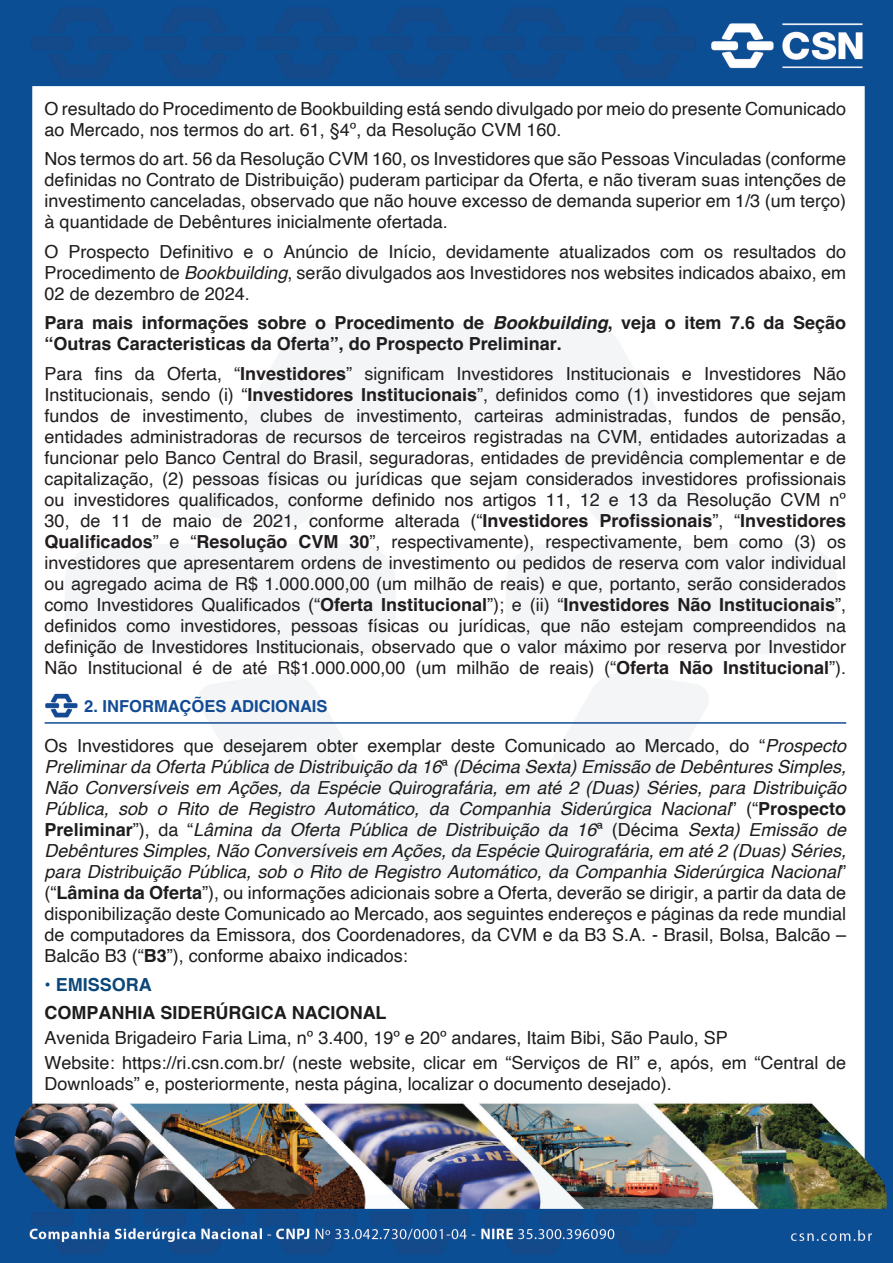
<style>
.page{position:relative;width:893px;height:1263px;background:#fff}
.page>*{position:absolute;margin:0;border:0;box-sizing:border-box;transform-origin:0 0}
.t1{font:18px/21px "Helvetica";color:#211d1e;text-align:justify}
.t2{font:italic 18px/21px "Helvetica";color:#1e1d1d;text-align:justify}
.t3{font:18px/21px "Helvetica";color:#1f1d1d}
.t4{font:18px "Helvetica";color:#1e1d1d}
.t5{font:700 18px/21px "Helvetica";color:#1f1d1d}
.t6{font:700 18px "Helvetica";color:#1e1d1d}
.t7{font:700 18px "Helvetica";color:#0b4779}
.t8{font:700 16.5px "Helvetica";color:#124b94}
.s1{font-style:italic}
.s2{font-weight:700}
.s3{font-style:normal}
.s4{font-weight:700;font-style:normal}
.s5{color:#0b477b}
</style>
<div class="page">
<img style="left:0;top:0;width:893px;height:1263px">
<hr style="left:45px;top:722px;width:801px;height:2px;background:#124b94">
<img style="left:45px;top:691px;width:35px;height:27px">
<p class="t3" style="left:45px;top:98px;width:803px">O resultado do Procedimento de Bookbuilding está sendo divulgado por meio do presente Comunicado ao Mercado, nos termos do art. 61, §4º, da Resolução CVM 160.</p>
<p class="t3" style="left:45px;top:149px;width:803px">Nos termos do art. 56 da Resolução CVM 160, os Investidores que são Pessoas Vinculadas (conforme</p>
<p class="t3" style="left:45px;top:170px;width:803px">definidas no Contrato de Distribuição) puderam participar da Oferta, e não tiveram suas intenções de</p>
<p class="t3" style="left:45px;top:191px;width:803px">investimento canceladas, observado que não houve excesso de demanda superior em 1/3 (um terço) à quantidade de Debêntures inicialmente ofertada.</p>
<p class="t3" style="left:45px;top:241px;width:803px">O Prospecto Definitivo e o Anúncio de Início, devidamente atualizados com os resultados do</p>
<p class="t3" style="left:45px;top:262px;width:803px">Procedimento de <span class="s1">Bookbuilding</span>, serão divulgados aos Investidores nos websites indicados abaixo, em<br>02 de dezembro de 2024.</p>
<p class="t5" style="left:45px;top:314px;width:803px">Para mais informações sobre o Procedimento de <span class="s1">Bookbuilding</span>, veja o item 7.6 da Seção “Outras Caracteristicas da Oferta”, do Prospecto Preliminar.</p>
<p class="t1" style="left:45px;top:363px;width:803px">Para fins da Oferta, “<span class="s2">Investidores</span>” significam Investidores Institucionais e Investidores Não Institucionais, sendo (i) “<span class="s2">Investidores Institucionais</span>”, definidos como (1) investidores que sejam fundos de investimento, clubes de investimento, carteiras administradas, fundos de pensão, entidades administradoras de recursos de terceiros registradas na CVM, entidades autorizadas a funcionar pelo Banco Central do Brasil, seguradoras, entidades de previdência complementar e de</p>
<p class="t1" style="left:45px;top:468px;width:803px">capitalização, (2) pessoas físicas ou jurídicas que sejam considerados investidores profissionais ou investidores qualificados, conforme definido nos artigos 11, 12 e 13 da Resolução CVM nº</p>
<p class="t1" style="left:45px;top:510px;width:803px">30, de 11 de maio de 2021, conforme alterada (“<span class="s2">Investidores Profissionais</span>”, “<span class="s2">Investidores Qualificados</span>” e “<span class="s2">Resolução CVM 30</span>”, respectivamente), respectivamente, bem como (3) os investidores que apresentarem ordens de investimento ou pedidos de reserva com valor individual ou agregado acima de R$ 1.000.000,00 (um milhão de reais) e que, portanto, serão considerados como Investidores Qualificados (“<span class="s2">Oferta Institucional</span>”); e (ii) “<span class="s2">Investidores Não Institucionais</span>”, definidos como investidores, pessoas físicas ou jurídicas, que não estejam compreendidos na definição de Investidores Institucionais, observado que o valor máximo por reserva por Investidor</p>
<p class="t1" style="left:45px;top:657px;width:803px">Não Institucional é de até R$1.000.000,00 (um milhão de reais) (“<span class="s2">Oferta Não Institucional</span>”).</p>
<h4 class="t8" style="left:84px;top:696px;width:245px">2. INFORMAÇÕES ADICIONAIS</h4>
<p class="t2" style="left:45px;top:735px;width:803px"><span class="s3">Os Investidores que desejarem obter exemplar deste Comunicado ao Mercado, do “</span>Prospecto Preliminar da Oferta Pública de Distribuição da 16<span class="s3">ª</span> (Décima Sexta) Emissão de Debêntures Simples, Não Conversíveis em Ações, da Espécie Quirografária, em até 2 (Duas) Séries, para Distribuição Pública, sob o Rito de Registro Automático, da Companhia Siderúrgica Nacional<span class="s3">” (“</span><span class="s4">Prospecto Preliminar</span><span class="s3">”), da “</span>Lâmina da Oferta Pública de Distribuição da 16<span class="s3">ª (Décima</span> Sexta) Emissão de Debêntures Simples, Não Conversíveis em Ações, da Espécie Quirografária, em até 2 (Duas) Séries, para Distribuição Pública, sob o Rito de Registro Automático, da Companhia Siderúrgica Nacional<span class="s3">” (“</span><span class="s4">Lâmina da Oferta</span><span class="s3">”), ou informações adicionais sobre a Oferta, deverão se dirigir, a partir da data de disponibilização deste Comunicado ao Mercado, aos seguintes endereços e páginas da rede mundial de computadores da Emissora, dos Coordenadores, da CVM e da B3 S.A. - Brasil, Bolsa, Balcão – Balcão B3 (“</span><span class="s4">B3</span><span class="s3">”), conforme abaixo indicados:</span></p>
<p class="t7" style="left:45px;top:974px;width:109px"><span class="s5">•</span> EMISSORA</p>
<p class="t6" style="left:45px;top:1001px;width:343px">COMPANHIA SIDERÚRGICA NACIONAL</p>
<p class="t4" style="left:45px;top:1024px;width:685px">Avenida Brigadeiro Faria Lima, nº 3.400, 19º e 20º andares, Itaim Bibi, São Paulo, SP</p>
<p class="t4" style="left:45px;top:1049px;width:803px">Website: https://ri.csn.com.br/ (neste website, clicar em “Serviços de RI” e, após, em “Central de</p>
<p class="t4" style="left:45px;top:1070px;width:629px">Downloads” e, posteriormente, nesta página, localizar o documento desejado).</p>
</div>
